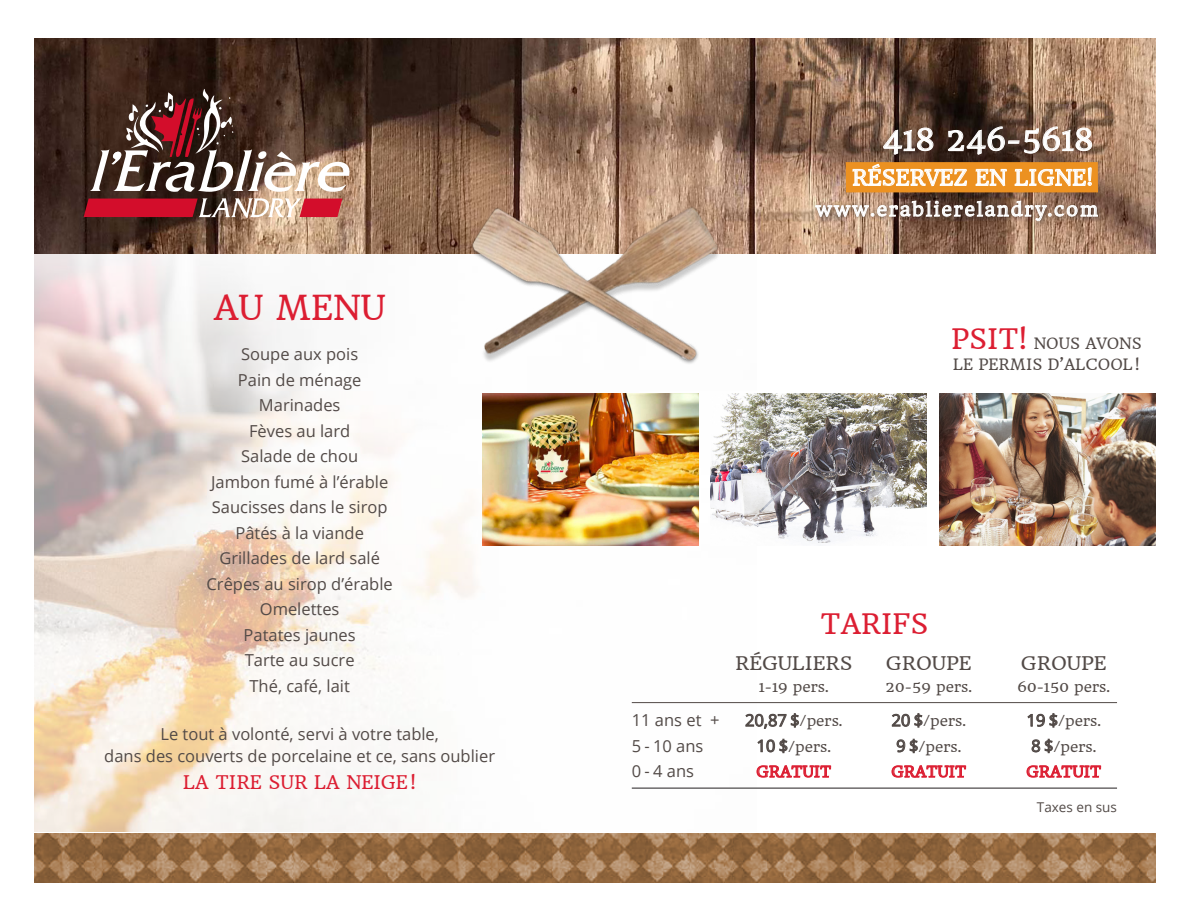
<style>
.page{position:relative;width:1188px;height:918px;background:#fff}
.page>*{position:absolute;margin:0;border:0;box-sizing:border-box;transform-origin:0 0}
.t1{font:33px "Headland One";color:#dc1e32}
.t2{font:30px "Headland One";color:#fff}
.t3{font:27px "Headland One";color:#dc1e32}
.t4{font:21px "Headland One";color:#fff}
.t5{font:18px "Headland One";letter-spacing:.1em;color:#fff}
.t6{font:18px "Headland One";color:#524a47;scale:1.06 1}
.t7{font:18px "Headland One";color:#dc1e32}
.t8{font:16.5px/22.5px "Open Sans";color:#524a47;text-align:center}
.t9{font:15px/21px "Headland One";color:#524a47}
.t10{font:15px "Headland One";color:#dc1e32}
.t11{font:13.5px "Headland One";color:#524a47;scale:1.06 1}
.t12{font:13.5px "Open Sans";color:#524a47}
.s1{font-size:27px;color:#dc1e32}
.s2{font-family:"Headland One";font-size:13.5px}
.s3{font-family:"Open Sans";font-size:16.5px}
</style>
<div class="page">
<img style="left:34px;top:254px;width:722px;height:578px">
<img style="left:34px;top:38px;width:1122px;height:216px">
<div style="left:846px;top:162px;width:252px;height:30px;background:#ec9121"></div>
<svg style="left:90px;top:89px;width:261px;height:103px;background:#6e544b"></svg>
<svg style="left:84px;top:198px;width:258px;height:20px;background:#bd4c54"></svg>
<svg style="left:882px;top:127px;width:52px;height:28px"></svg>
<svg style="left:948px;top:126px;width:57px;height:29px;background:#564944"></svg>
<div style="left:1008px;top:140px;width:11px;height:4px;border:1px solid #fff"></div>
<svg style="left:1024px;top:126px;width:68px;height:28px;background:#998071"></svg>
<img style="left:939px;top:394px;width:216px;height:152px">
<img style="left:711px;top:394px;width:216px;height:152px">
<img style="left:482px;top:394px;width:216px;height:152px">
<div style="left:812px;top:197px;width:291px;height:30px;background:#231f20;opacity:.75"></div>
<svg style="left:815px;top:164px;width:283px;height:57px"></svg>
<img style="left:34px;top:833px;width:1122px;height:50px">
<img style="left:470px;top:207px;width:250px;height:158px">
<hr style="left:632px;top:702px;width:485px;height:1px;background:#524a47">
<hr style="left:632px;top:788px;width:485px;height:1px;background:#231f20">
<svg style="left:745px;top:713px;width:54px;height:16px"></svg>
<svg style="left:891px;top:713px;width:32px;height:15px"></svg>
<svg style="left:1027px;top:713px;width:31px;height:15px"></svg>
<svg style="left:757px;top:738px;width:31px;height:15px"></svg>
<svg style="left:896px;top:738px;width:22px;height:15px"></svg>
<svg style="left:1031px;top:738px;width:22px;height:15px"></svg>
<svg style="left:757px;top:765px;width:74px;height:13px"></svg>
<svg style="left:892px;top:765px;width:74px;height:13px"></svg>
<svg style="left:1027px;top:765px;width:74px;height:13px"></svg>
<p class="t1" style="left:214px;top:287px;width:173px">AU MENU</p>
<p class="t8" style="left:241px;top:343px;width:119px">Soupe aux pois</p>
<p class="t8" style="left:238px;top:368px;width:125px">Pain de ménage</p>
<p class="t8" style="left:259px;top:394px;width:83px">Marinades</p>
<p class="t8" style="left:249px;top:419px;width:103px">Fèves au lard</p>
<p class="t8" style="left:241px;top:445px;width:118px">Salade de chou</p>
<p class="t8" style="left:211px;top:470px;width:179px">Jambon fumé à l’érable</p>
<p class="t8" style="left:212px;top:496px;width:177px">Saucisses dans le sirop</p>
<p class="t8" style="left:235px;top:521px;width:130px">Pâtés à la viande</p>
<p class="t8" style="left:219px;top:547px;width:162px">Grillades de lard salé</p>
<p class="t8" style="left:207px;top:572px;width:188px">Crêpes au sirop d’érable</p>
<p class="t8" style="left:260px;top:598px;width:81px">Omelettes</p>
<p class="t8" style="left:244px;top:623px;width:114px">Patates jaunes</p>
<p class="t8" style="left:245px;top:649px;width:111px">Tarte au sucre</p>
<p class="t8" style="left:249px;top:674px;width:102px">Thé, café, lait</p>
<p class="t8" style="left:104px;top:722px;width:392px">Le tout à volonté, servi à votre table,<br>dans des couverts de porcelaine et ce, sans oublier</p>
<p class="t7" style="left:183px;top:772px;width:234px">LA TIRE SUR LA NEIGE!</p>
<p class="t2" style="left:883px;top:121px;width:213px">418 246-5618</p>
<p class="t4" style="left:852px;top:165px;width:243px">RÉSERVEZ EN LIGNE!</p>
<p class="t5" style="left:815px;top:198px;width:284px">www.erablierelandry.com</p>
<p class="t9" style="left:951px;top:333px;width:192px"><span class="s1">PSIT!</span> NOUS AVONS<br>LE PERMIS D’ALCOOL!</p>
<p class="t3" style="left:820px;top:607px;width:109px">TARIFS</p>
<p class="t6" style="left:735px;top:652px;width:112px">RÉGULIERS</p>
<p class="t6" style="left:886px;top:652px;width:82px">GROUPE</p>
<p class="t6" style="left:1021px;top:652px;width:82px">GROUPE</p>
<p class="t11" style="left:759px;top:678px;width:67px">1-19 pers.</p>
<p class="t11" style="left:886px;top:678px;width:83px">20-59 pers.</p>
<p class="t11" style="left:1018px;top:678px;width:89px">60-150 pers.</p>
<p class="t8" style="left:632px;top:709px;width:89px">11 ans et +</p>
<p class="t8" style="left:745px;top:709px;width:99px">20,87 $<span class="s2">/pers.</span></p>
<p class="t11" style="left:892px;top:713px;width:72px"><span class="s3">20 $</span>/pers.</p>
<p class="t11" style="left:1027px;top:713px;width:72px"><span class="s3">19 $</span>/pers.</p>
<p class="t8" style="left:632px;top:734px;width:73px">5 - 10 ans</p>
<p class="t11" style="left:757px;top:738px;width:72px"><span class="s3">10 $</span>/pers.</p>
<p class="t11" style="left:896px;top:738px;width:63px"><span class="s3">9 $</span>/pers.</p>
<p class="t11" style="left:1031px;top:738px;width:63px"><span class="s3">8 $</span>/pers.</p>
<p class="t8" style="left:632px;top:760px;width:64px">0 - 4 ans</p>
<p class="t10" style="left:756px;top:762px;width:77px">GRATUIT</p>
<p class="t10" style="left:891px;top:762px;width:76px">GRATUIT</p>
<p class="t10" style="left:1026px;top:762px;width:76px">GRATUIT</p>
<p class="t12" style="left:1037px;top:798px;width:82px">Taxes en sus</p>
</div>
